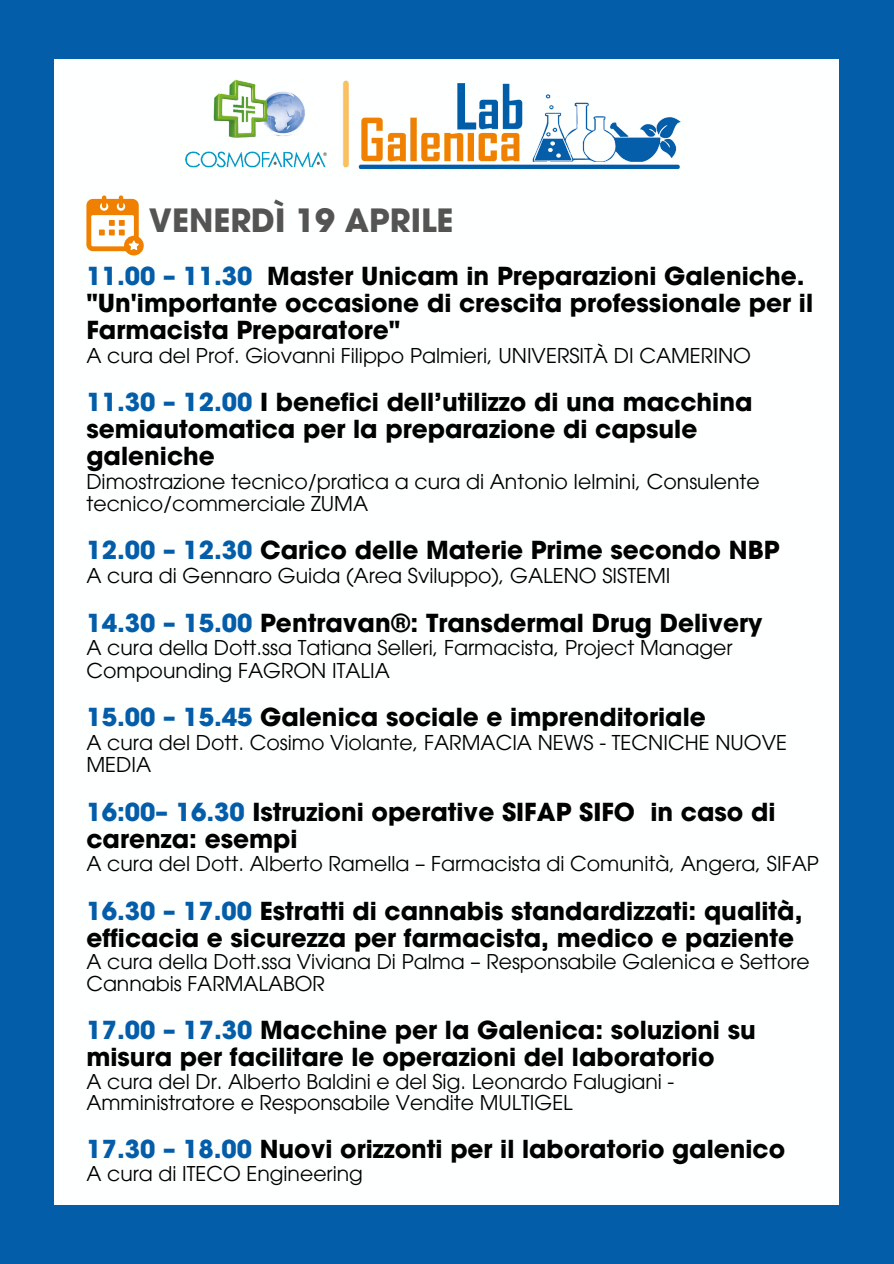
<style>
.page{position:relative;width:894px;height:1264px;background:#fff}
.page>*{position:absolute;margin:0;border:0;box-sizing:border-box;transform-origin:0 0}
.t1{font:700 32.1px "ITC Avant Garde Pro";color:#545452}
.t2{font:700 24.75px/27px "ITC Avant Garde Pro";color:#000}
.t3{font:20.4px/22.5px "ITC Avant Garde Pro";color:#000}
.s1{color:#035da9}
</style>
<div class="page">
<div style="left:0;top:0;width:893px;height:1263px;background:#035da9"></div>
<div style="left:55px;top:59px;width:783px;height:1145px;background:#feffff"></div>
<svg style="left:86px;top:195px;width:58px;height:60px"></svg>
<img style="left:185px;top:79px;width:164px;height:89px">
<img style="left:358px;top:83px;width:323px;height:87px">
<p class="t1" style="left:149px;top:208px;width:306px">VENERDÌ 19 APRILE</p>
<h1 class="t2" style="left:86px;top:265px;width:728px"><span class="s1">11.00 – 11.30</span> Master Unicam in Preparazioni Galeniche. "Un'importante occasione di crescita professionale per il<br>Farmacista Preparatore"</h1>
<h2 class="t3" style="left:86px;top:346px;width:665px">A cura del Prof. Giovanni Filippo Palmieri, UNIVERSITÀ DI CAMERINO</h2>
<h2 class="t2" style="left:86px;top:391px;width:667px"><span class="s1">11.30 – 12.00</span> I benefici dell’utilizzo di una macchina semiautomatica per la preparazione di capsule galeniche</h2>
<h2 class="t3" style="left:86px;top:472px;width:674px">Dimostrazione tecnico/pratica a cura di Antonio Ielmini, Consulente tecnico/commerciale ZUMA</h2>
<h2 class="t2" style="left:86px;top:540px;width:694px"><span class="s1">12.00 – 12.30</span> Carico delle Materie Prime secondo NBP</h2>
<p class="t3" style="left:86px;top:567px;width:585px">A cura di Gennaro Guida (Area Sviluppo), GALENO SISTEMI</p>
<p class="t2" style="left:86px;top:612px;width:677px"><span class="s1">14.30 – 15.00</span> Pentravan®: Transdermal Drug Delivery</p>
<p class="t3" style="left:86px;top:639px;width:647px">A cura della Dott.ssa Tatiana Selleri, Farmacista, Project Manager<br>Compounding FAGRON ITALIA</p>
<p class="t2" style="left:86px;top:706px;width:620px"><span class="s1">15.00 – 15.45</span> Galenica sociale e imprenditoriale</p>
<p class="t3" style="left:86px;top:733px;width:702px">A cura del Dott. Cosimo Violante, FARMACIA NEWS - TECNICHE NUOVE<br>MEDIA</p>
<p class="t2" style="left:86px;top:801px;width:690px"><span class="s1">16:00– 16.30</span> Istruzioni operative SIFAP SIFO in caso di carenza: esempi</p>
<p class="t3" style="left:86px;top:855px;width:733px">A cura del Dott. Alberto Ramella – Farmacista di Comunità, Angera, SIFAP</p>
<p class="t2" style="left:86px;top:900px;width:717px"><span class="s1">16.30 – 17.00</span> Estratti di cannabis standardizzati: qualità, efficacia e sicurezza per farmacista, medico e paziente</p>
<p class="t3" style="left:86px;top:953px;width:724px;line-height:21.3px">A cura della Dott.ssa Viviana Di Palma – Responsabile Galenica e Settore<br>Cannabis FARMALABOR</p>
<h2 class="t2" style="left:86px;top:1019px;width:670px"><span class="s1">17.00 – 17.30</span> Macchine per la Galenica: soluzioni su misura per facilitare le operazioni del laboratorio</h2>
<p class="t3" style="left:86px;top:1072px;width:589px;line-height:21.3px">A cura del Dr. Alberto Baldini e del Sig. Leonardo Falugiani -<br>Amministratore e Responsabile Vendite MULTIGEL</p>
<p class="t2" style="left:86px;top:1138px;width:700px"><span class="s1">17.30 – 18.00</span> Nuovi orizzonti per il laboratorio galenico</p>
<p class="t3" style="left:86px;top:1164px;width:278px">A cura di ITECO Engineering</p>
</div>
